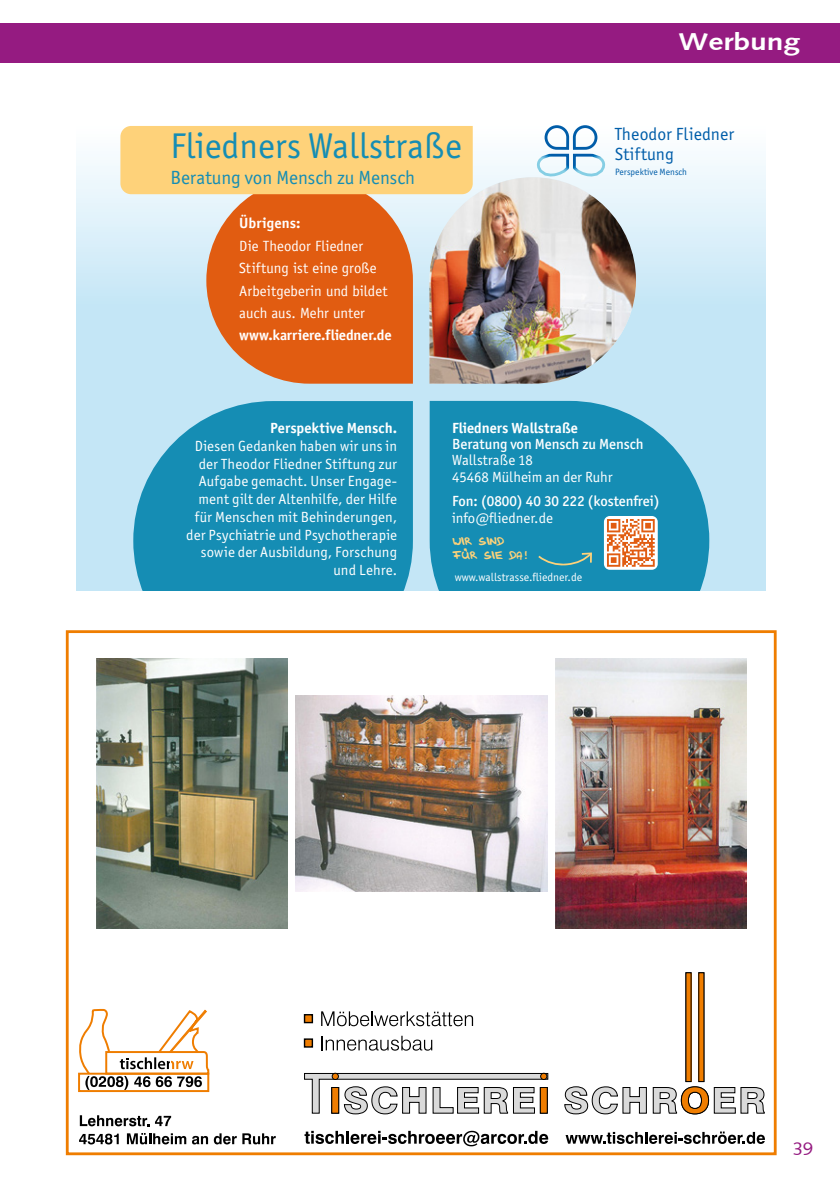
<style>
.page{position:relative;width:840px;height:1191px;background:#fff}
.page>*{position:absolute;margin:0;border:0;box-sizing:border-box;transform-origin:0 0}
.t1{font:35.8px "Officina Sans ITC Pro";color:#158db4}
.t2{font:700 24px "Syntax";color:#fff;scale:1.25 1}
.t3{font:19.2px "Officina Sans ITC Pro";color:#158db4}
.t4{font:18px "Syntax";color:#951b81}
.t5{font:17.6px/20px "Officina Sans ITC Pro";color:#005da9}
.t6{font:14.8px/17.8px "Officina Sans ITC Pro";letter-spacing:.01em;color:#fff;text-align:right}
.t7{font:14.8px/22.4px "Officina Sans";color:#fff}
.t8{font:500 14.8px "Officina Sans ITC Pro";color:#fff}
.t9{font:700 14.8px "Officina Sans ITC Pro";color:#fff}
.t10{font:700 14.8px "Officina Sans";letter-spacing:-.01em;color:#fff}
.t11{font:13.4px/14.2px "Handwerk";color:#fed27a}
.t12{font:11.4px "Officina Sans ITC Pro";color:#fff}
.t13{font:9.2px "Officina Sans ITC Pro";color:#005da9}
</style>
<div class="page">
<div style="left:0;top:23px;width:839px;height:39px;background:#951b81"></div>
<svg style="left:77px;top:126px;width:688px;height:464px;background:#d1ebf7"></svg>
<img style="left:429px;top:177px;width:206px;height:207px">
<svg style="left:206px;top:194px;width:206px;height:190px;background:#df6d2c"></svg>
<svg style="left:133px;top:401px;width:279px;height:189px;background:#2494b9"></svg>
<div style="left:120px;top:126px;width:352px;height:68px;background:#fed27a"></div>
<svg style="left:534px;top:125px;width:73px;height:52px"></svg>
<svg style="left:429px;top:401px;width:280px;height:189px;background:#2595ba"></svg>
<svg style="left:603px;top:516px;width:54px;height:54px"></svg>
<svg style="left:538px;top:552px;width:53px;height:14px"></svg>
<div style="left:66px;top:630px;width:710px;height:525px;border:3px solid #ef7d00"></div>
<svg style="left:303px;top:972px;width:461px;height:143px"></svg>
<svg style="left:332px;top:1073px;width:6px;height:6px"></svg>
<svg style="left:540px;top:1073px;width:6px;height:6px"></svg>
<div style="left:685px;top:972px;width:5px;height:109px;background:#ef7d00"></div>
<div style="left:685px;top:972px;width:6px;height:110px;border:1px solid #000"></div>
<svg style="left:699px;top:974px;width:3px;height:106px"></svg>
<svg style="left:680px;top:1085px;width:29px;height:29px"></svg>
<div style="left:540px;top:1087px;width:7px;height:26px;background:#ef7d00"></div>
<div style="left:539px;top:1087px;width:8px;height:26px;border:1px solid #000"></div>
<div style="left:331px;top:1087px;width:7px;height:26px;background:#ef7d00"></div>
<div style="left:331px;top:1087px;width:8px;height:26px;border:1px solid #000"></div>
<svg style="left:79px;top:1133px;width:40px;height:11px"></svg>
<svg style="left:127px;top:1133px;width:59px;height:11px"></svg>
<svg style="left:192px;top:1135px;width:16px;height:9px"></svg>
<svg style="left:214px;top:1133px;width:22px;height:11px"></svg>
<svg style="left:242px;top:1133px;width:33px;height:11px"></svg>
<svg style="left:78px;top:1008px;width:132px;height:118px"></svg>
<svg style="left:304px;top:1130px;width:244px;height:16px"></svg>
<svg style="left:565px;top:1131px;width:199px;height:13px"></svg>
<img style="left:96px;top:659px;width:191px;height:269px">
<img style="left:295px;top:695px;width:252px;height:196px">
<img style="left:555px;top:659px;width:191px;height:269px">
<h1 class="t1" style="left:170px;top:124px;width:292px">Fliedners Wallstraße</h1>
<p class="t3" style="left:170px;top:166px;width:246px">Beratung von Mensch zu Mensch</p>
<p class="t10" style="left:239px;top:214px;width:63px">Übrigens:</p>
<p class="t7" style="left:239px;top:235px;width:150px">Die Theodor Fliedner<br>Stiftung ist eine große<br>Arbeitgeberin und bildet auch aus. Mehr unter</p>
<p class="t10" style="left:239px;top:326px;width:154px">www.karriere.fliedner.de</p>
<h2 class="t2" style="left:678px;top:28px;width:99px">Werbung</h2>
<p class="t5" style="left:614px;top:124px;width:121px">Theodor Fliedner<br>Stiftung</p>
<p class="t13" style="left:614px;top:166px;width:73px">Perspektive Mensch</p>
<p class="t9" style="left:270px;top:419px;width:128px">Perspektive Mensch.</p>
<p class="t6" style="left:186px;top:437px;width:212px">Diesen Gedanken haben wir uns in der Theodor Fliedner Stiftung zur<br>Aufgabe gemacht. Unser Engage&shy;ment gilt der Altenhilfe, der Hilfe für Menschen mit Behinderungen, der Psychiatrie und Psychotherapie sowie der Ausbildung, Forschung und Lehre.</p>
<p class="t9" style="left:452px;top:419px;width:127px">Fliedners Wallstraße</p>
<p class="t8" style="left:452px;top:435px;width:193px">Beratung von Mensch zu Mensch</p>
<p class="t6" style="left:452px;top:452px;width:162px;line-height:17px;text-align:left">Wallstraße 18<br>45468 Mülheim an der Ruhr</p>
<p class="t8" style="left:452px;top:492px;width:209px">Fon: (0800) 40 30 222 (kostenfrei)</p>
<p class="t6" style="left:452px;top:509px;width:102px">info@fliedner.de</p>
<p class="t11" style="left:452px;top:535px;width:77px">WIR SIND<br>FÜR SIE DA !</p>
<p class="t12" style="left:454px;top:570px;width:129px">www.wallstrasse.fliedner.de</p>
<p class="t4" style="left:792px;top:1138px;width:22px">39</p>
</div>
